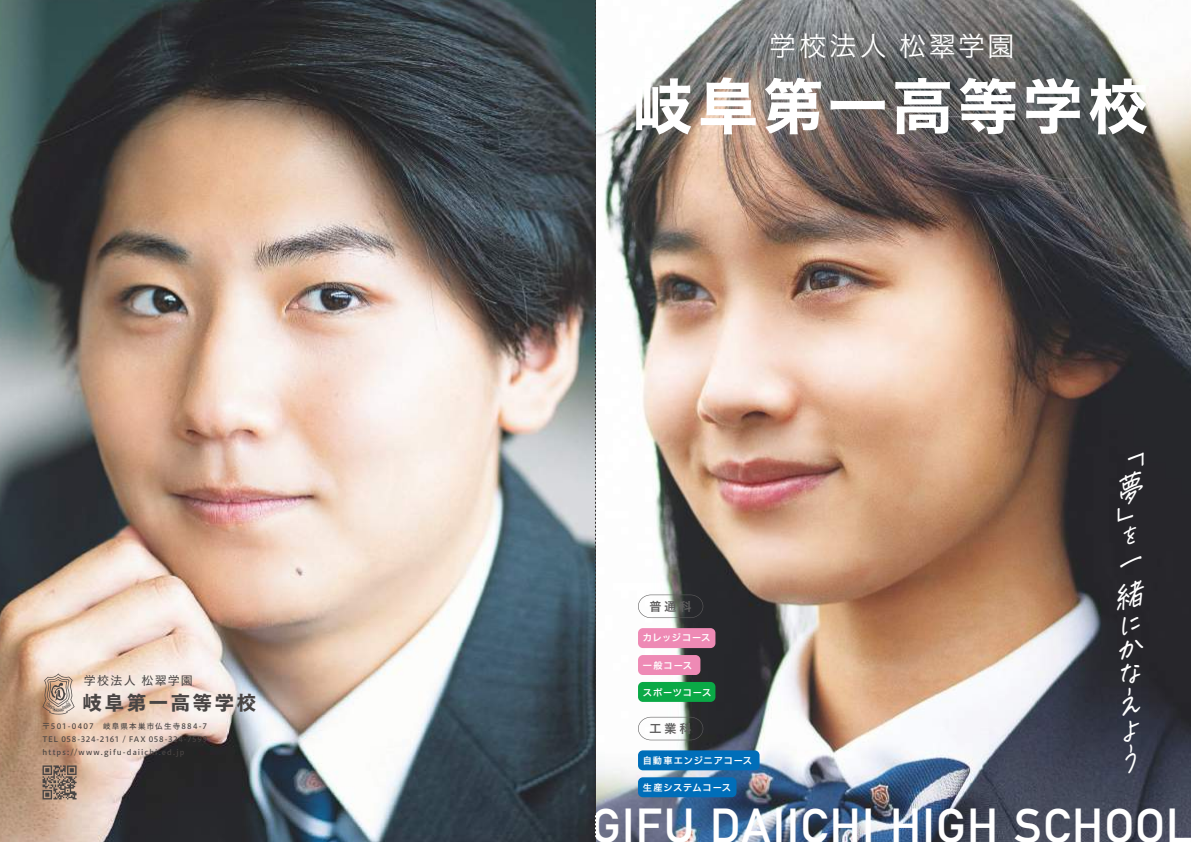
<style>
.page{position:relative;width:1191px;height:842px;background:#fff}
.page>*{position:absolute;margin:0;border:0;box-sizing:border-box;transform-origin:0 0}
.t1{font:60px "Hira Sans Old Std N W7";letter-spacing:.085em;color:#fff}
.t2{font:700 48px "DIN Alternate";letter-spacing:.03em;color:#fff}
.t3{font:27px "Hiragino UD Sans F Std W3";letter-spacing:.105em;color:#fff}
.t4{font:800 19.2px "Yu Go Std N";letter-spacing:.155em;color:#494544}
.t5{font:600 12px "Yu Go Pr 6 N";letter-spacing:.095em;color:#494544}
.t6{font:12px "Hiragino UD Sans F Std W6";letter-spacing:.25em;color:#5f5e5e}
.t7{font:9.2px "Hiragino UD Sans F Std W6";letter-spacing:.09em;color:#fff}
.t8{font:9.2px "Hiragino UD Sans F Std W6";letter-spacing:.055em;color:#fff}
.t9{font:7.5px/13px "Hiragino UD Sans F Std W5";letter-spacing:.13em;color:#494544;text-align:justify}
</style>
<div class="page">
<img style="left:0;top:0;width:1191px;height:842px">
<svg style="left:43px;top:765px;width:34px;height:34px"></svg>
<svg style="left:42px;top:673px;width:33px;height:41px"></svg>
<svg style="left:638px;top:595px;width:65px;height:23px"></svg>
<div style="left:638px;top:682px;width:77px;height:20px;background:#0aa946;border-radius:5px"></div>
<div style="left:638px;top:655px;width:62px;height:20px;background:#ee8ab5;border-radius:5px"></div>
<div style="left:638px;top:628px;width:77px;height:20px;background:#ee8ab5;border-radius:5px"></div>
<svg style="left:638px;top:717px;width:65px;height:23px"></svg>
<div style="left:638px;top:750px;width:121px;height:20px;background:#006eb9;border-radius:5px"></div>
<div style="left:638px;top:777px;width:98px;height:20px;background:#006eb9;border-radius:5px"></div>
<svg style="left:595px;top:0;width:1px;height:842px"></svg>
<div style="left:1117px;top:452px;width:26px;height:94px;background:#27262b"></div>
<svg style="left:1117px;top:555px;width:27px;height:219px;background:#2b2c35"></svg>
<h3 class="t5" style="left:84px;top:669px;width:110px">学校法人 松翠学園</h3>
<h3 class="t4" style="left:83px;top:687px;width:175px">岐阜第一高等学校</h3>
<p class="t9" style="left:43px;top:719px;width:166px">〒501-0407　岐阜県本巣市仏生寺884-7<br>TEL 058-324-2161 / FAX 058-324-7599 https://www.gifu-daiichi.ed.jp</p>
<h3 class="t3" style="left:769px;top:26px;width:247px">学校法人 松翠学園</h3>
<h1 class="t1" style="left:632px;top:59px;width:518px">岐阜第一高等学校</h1>
<h3 class="t6" style="left:649px;top:597px;width:43px">普通科</h3>
<p class="t8" style="left:643px;top:630px;width:69px">カレッジコース</p>
<p class="t7" style="left:643px;top:658px;width:51px">一般コース</p>
<p class="t7" style="left:643px;top:685px;width:70px">スポーツコース</p>
<h3 class="t6" style="left:649px;top:720px;width:44px">工業科</h3>
<p class="t7" style="left:643px;top:753px;width:111px">自動車エンジニアコース</p>
<p class="t7" style="left:643px;top:780px;width:90px">生産システムコース</p>
<h2 class="t2" style="left:591px;top:789px;width:603px">GIFU DAIICHI HIGH SCHOOL</h2>
</div>
